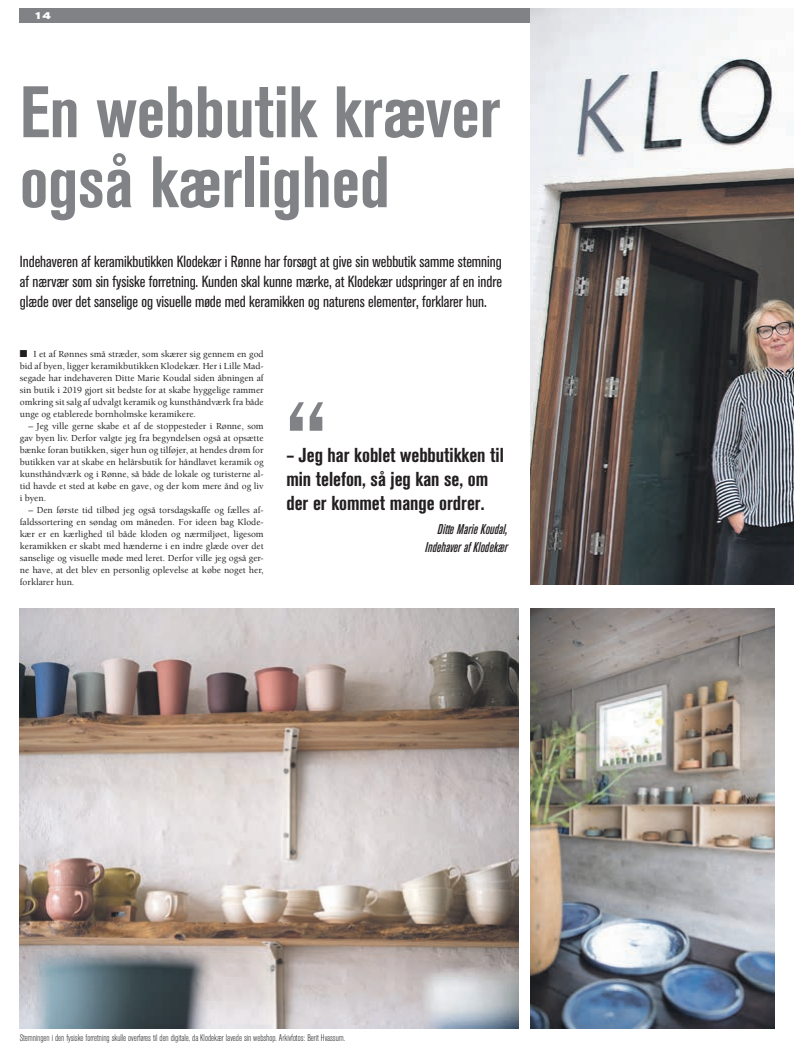
<style>
.page{position:relative;width:794px;height:1049px;background:#fff}
.page>*{position:absolute;margin:0;border:0;box-sizing:border-box;transform-origin:0 0}
.t1{font:700 condensed 107px "Akzidenz Grotesk BE";color:#808285}
.t2{font:700 condensed 72px/70px "Akzidenz Grotesk BE";letter-spacing:-.005em;color:#808285}
.t3{font:700 condensed 20px/24px "Akzidenz Grotesk BE";letter-spacing:-.005em;color:#231f20}
.t4{font:condensed 16px/20px "Akzidenz Grotesk BE";letter-spacing:-.005em;color:#231f20;text-align:justify}
.t5{font:italic 500 condensed 14px/18px "Akzidenz Grotesk BE";letter-spacing:-.005em;color:#231f20;text-align:right}
.t6{font:700 expanded 10px "Akzidenz Grotesk BE";color:#fff}
.t7{font:500 9.5px/12px "Berkeley";letter-spacing:-.005em;color:#231f20;text-align:justify}
.t8{font:300 condensed 9.5px "Akzidenz Grotesk BE";letter-spacing:-.005em;color:#231f20}
</style>
<div class="page">
<img style="left:530px;top:609px;width:244px;height:420px">
<img style="left:20px;top:609px;width:499px;height:420px">
<div style="left:20px;top:9px;width:774px;height:14px;background:#808285"></div>
<img style="left:530px;top:9px;width:264px;height:576px">
<p class="t6" style="left:34px;top:10px;width:19px">14</p>
<h2 class="t2" style="left:20px;top:78px;width:482px">En webbutik kræver også kærlighed</h2>
<p class="t4" style="left:20px;top:251px;width:484px">Indehaveren af keramikbutikken Klodekær i Rønne har forsøgt at give sin webbutik samme stemning af nærvær som sin fysiske forretning. Kunden skal kunne mærke, at Klodekær udspringer af en indre glæde over det sanselige og visuelle møde med keramikken og naturens elementer, forklarer hun.</p>
<p class="t7" style="left:20px;top:348px;width:245px">■ I et af Rønnes små stræder, som skærer sig gennem en god bid af byen, ligger keramikbutikken Klodekær. Her i Lille Mad&shy;segade har indehaveren Ditte Marie Koudal siden åbningen af sin butik i 2019 gjort sit bedste for at skabe hyggelige rammer omkring sit salg af udvalgt keramik og kunsthåndværk fra både unge og etablerede bornholmske keramikere.</p>
<p class="t7" style="left:20px;top:420px;width:245px;text-indent:9px">– Jeg ville gerne skabe et af de stoppesteder i Rønne, som gav byen liv. Derfor valgte jeg fra begyndelsen også at opsætte bænke foran butikken, siger hun og tilføjer, at hendes drøm for butikken var at skabe en helårsbutik for håndlavet keramik og kunsthåndværk og i Rønne, så både de lokale og turisterne al&shy;tid havde et sted at købe en gave, og der kom mere ånd og liv i byen.</p>
<p class="t7" style="left:20px;top:504px;width:245px;text-indent:9px">– Den første tid tilbød jeg også torsdagskaffe og fælles af&shy;faldssortering en søndag om måneden. For ideen bag Klode&shy;kær er en kærlighed til både kloden og nærmiljøet, ligesom keramikken er skabt med hænderne i en indre glæde over det sanselige og visuelle møde med leret. Derfor ville jeg også ger&shy;ne have, at det blev en personlig oplevelse at købe noget her, forklarer hun.</p>
<h1 class="t1" style="left:286px;top:379px;width:42px">“</h1>
<h3 class="t3" style="left:286px;top:443px;width:219px">– Jeg har koblet webbutikken til min telefon, så jeg kan se, om der er kommet mange ordrer.</h3>
<h3 class="t5" style="left:425px;top:520px;width:84px">Ditte Marie Koudal,<br>Indehaver af Klodekær</h3>
<p class="t8" style="left:20px;top:1032px;width:327px">Stemningen i den fysiske forretning skulle overføres til den digitale, da Klodekær lavede sin webshop. Arkivfotos: Berit Hvassum.</p>
</div>
